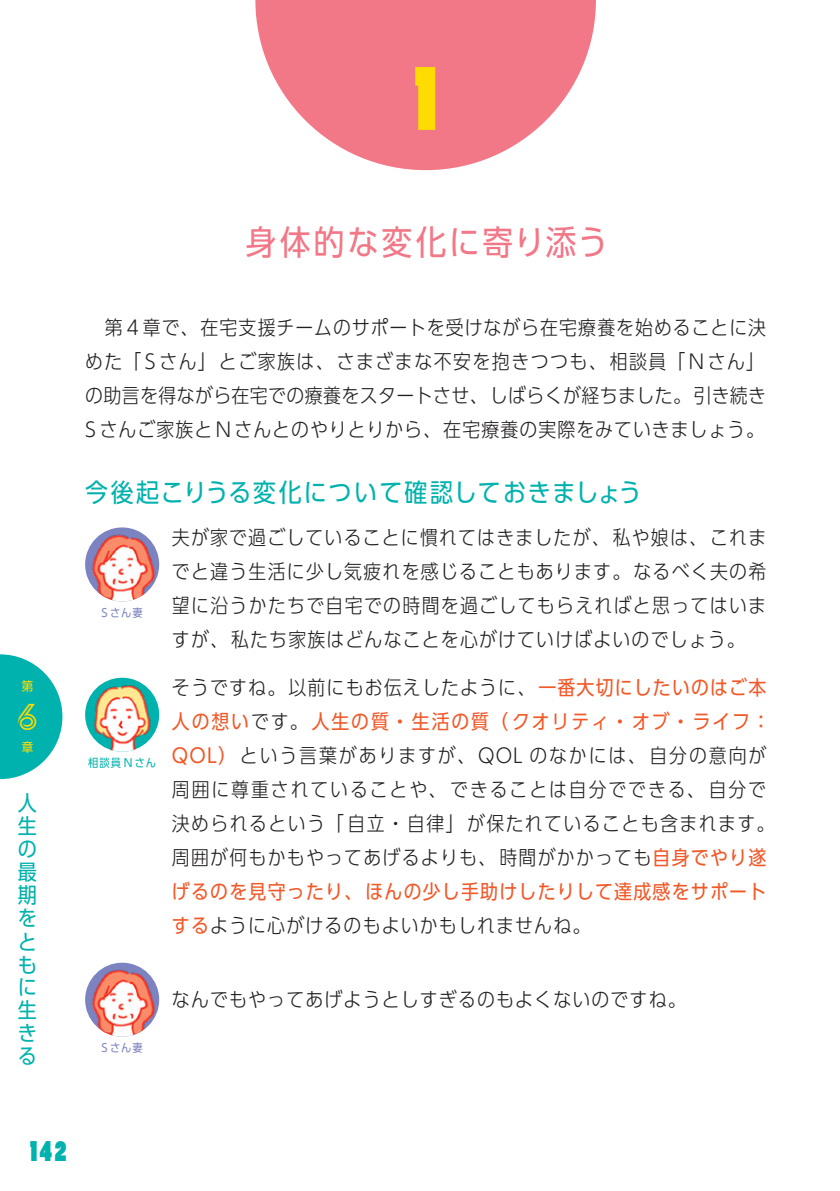
<style>
.page{position:relative;width:840px;height:1191px;background:#fff}
.page>*{position:absolute;margin:0;border:0;box-sizing:border-box;transform-origin:0 0}
.t1{font:85px "Poplar Std";color:#ffdc01}
.t2{font:39.6px "Continuo";color:#ffdc01}
.t3{font:34px "UD Shin Go C Oniz Pr 6 N";letter-spacing:.09em;color:#f27787}
.t4{font:27px "Poplar Std";color:#00b2ad}
.t5{font:25.6px "UD Shin Go C Oniz Pr 6 N";letter-spacing:.07em;color:#00b2ad}
.t6{font:21.2px/23px "UD Shin Go C Oniz Pr 6 N";color:#00b2ad;text-align:justify}
.t7{font:300 19.8px/34px "UD Shin Go C Oniz Pr 6 N";letter-spacing:.06em;color:#231f20;text-align:justify}
.t8{font:12.8px "UD Shin Go C Oniz Pr 6 N";color:#ffdc01}
.t9{font:11.4px "UD Shin Go C Oniz Pr 6 N";letter-spacing:.1em;color:#7b83c0}
.t10{font:11.4px "UD Shin Go C Oniz Pr 6 N";letter-spacing:.1em;color:#00b2ad}
.s1{font-weight:400;color:#f15929}
</style>
<div class="page">
<svg style="left:255px;top:0;width:340px;height:170px;fill:#f27787"></svg>
<img style="left:85px;top:527px;width:74px;height:74px;border-radius:37px">
<img style="left:85px;top:962px;width:74px;height:74px;border-radius:37px">
<img style="left:85px;top:677px;width:74px;height:74px;border-radius:37px">
<svg style="left:0;top:654px;width:62px;height:125px"></svg>
<h1 class="t1" style="left:414px;top:52px;width:24px">1</h1>
<p class="t8" style="left:22px;top:676px;width:13px">第</p>
<h2 class="t2" style="left:17px;top:697px;width:23px">6</h2>
<p class="t8" style="left:22px;top:736px;width:13px">章</p>
<p class="t6" style="left:18px;top:790px;width:20px">人生の最期をともに生きる</p>
<h3 class="t3" style="left:246px;top:214px;width:363px">身体的な変化に寄り添う</h3>
<p class="t7" style="left:85px;top:309px;width:682px;text-indent:20px">第４章で、在宅支援チームのサポートを受けながら在宅療養を始めることに決めた「Sさん」とご家族は、さまざまな不安を抱きつつも、相談員「Nさん」の助言を得ながら在宅での療養をスタートさせ、しばらくが経ちました。引き続きSさんご家族とNさんとのやりとりから、在宅療養の実際をみていきましょう。</p>
<p class="t5" style="left:85px;top:471px;width:557px">今後起こりうる変化について確認しておきましょう</p>
<p class="t7" style="left:172px;top:519px;width:595px">夫が家で過ごしていることに慣れてはきましたが、私や娘は、これまでと違う生活に少し気疲れを感じることもあります。なるべく夫の希望に沿うかたちで自宅での時間を過ごしてもらえればと思ってはいますが、私たち家族はどんなことを心がけていけばよいのでしょう。</p>
<p class="t7" style="left:172px;top:669px;width:603px;text-align:left">そうですね。以前にもお伝えしたように、<span class="s1">一番大切にしたいのはご本人の想い</span>です。<span class="s1">人生の質・生活の質（クオリティ・オブ・ライフ：QOL）</span>という言葉がありますが、QOL のなかには、自分の意向が周囲に尊重されていることや、できることは自分でできる、自分で決められるという「自立・自律」が保たれていることも含まれます。周囲が何もかもやってあげるよりも、時間がかかっても<span class="s1">自身でやり遂げるのを見守ったり、ほんの少し手助けしたりして達成感をサポートする</span>ように心がけるのもよいかもしれませんね。</p>
<p class="t9" style="left:101px;top:603px;width:43px">Sさん妻</p>
<p class="t10" style="left:88px;top:753px;width:69px">相談員Nさん</p>
<p class="t9" style="left:101px;top:1038px;width:43px">Sさん妻</p>
<p class="t7" style="left:172px;top:981px;width:515px">なんでもやってあげようとしすぎるのもよくないのですね。</p>
<h3 class="t4" style="left:30px;top:1136px;width:38px">142</h3>
</div>
